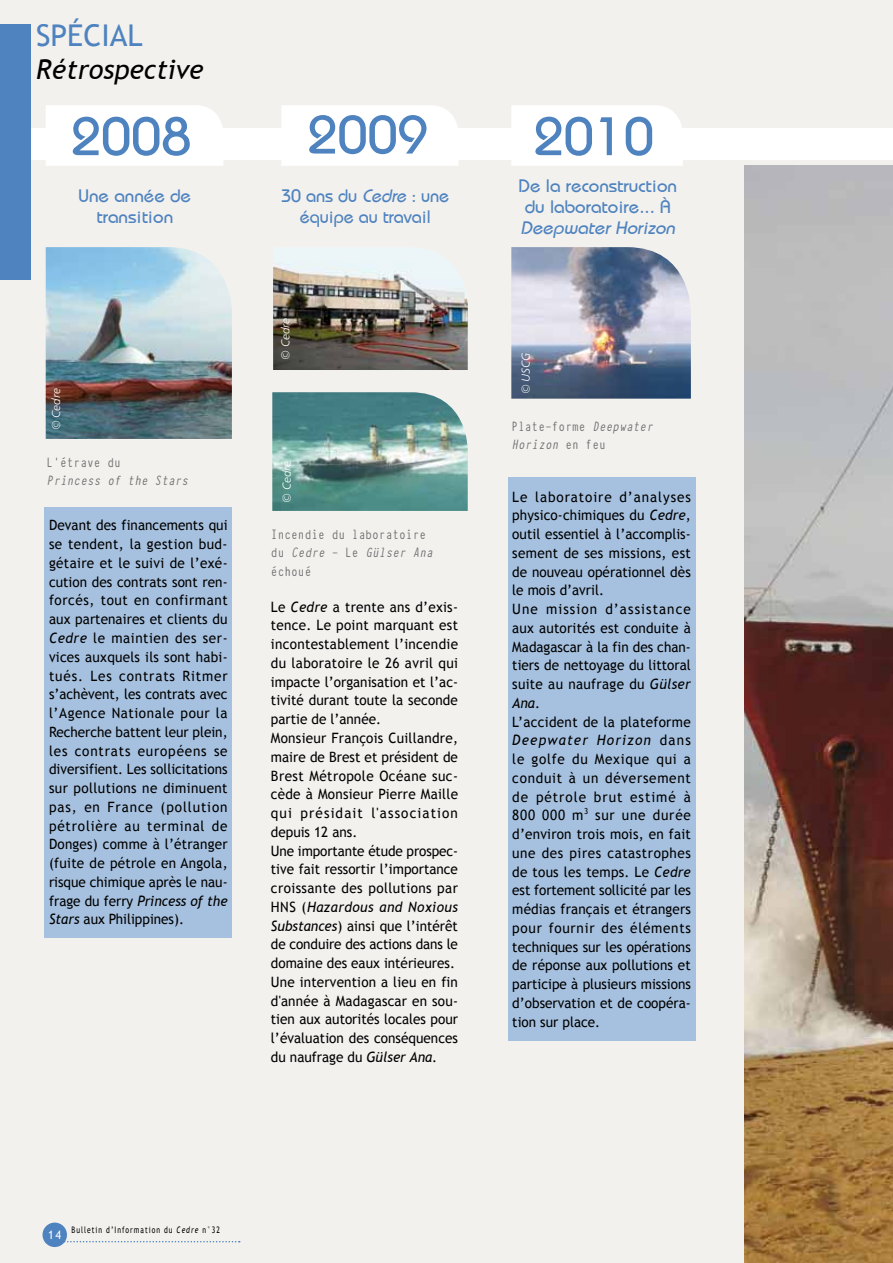
<style>
.page{position:relative;width:893px;height:1263px;background:#f3f1ee}
.page>*{position:absolute;margin:0;border:0;box-sizing:border-box;transform-origin:0 0}
.t1{font:54px "Bahamas Plain";color:#4e83bf}
.t2{font:30px "Trebuchet MS";color:#4e83bf}
.t3{font:italic 27px "Trebuchet MS";color:#000}
.t4{font:18px/21px "Bahamas Plain";color:#4e83bf;text-align:center;scale:1.05 1}
.t5{font:18px/21px "Bahamas Plain";color:#4e83bf;text-align:center}
.t6{font:italic 18px "Bahamas Plain";color:#4e83bf;scale:1.05 1}
.t7{font:15px/18.3px "Typewriter Condensed";color:#707172}
.t8{font:italic 15px "Typewriter Condensed";color:#707172}
.t9{font:14.25px/18.8px "Trebuchet MS";letter-spacing:.01em;color:#000;scale:.95 1}
.t10{font:12px "Frutus T Ligh Ital";color:#fff}
.t11{font:12px "Trebuchet MS";color:#fff;scale:.9 1}
.t12{font:9px "Trebuchet MS";letter-spacing:.15em;color:#000;scale:.75 1}
.s1{font-style:italic}
</style>
<div class="page">
<div style="left:43px;top:1222px;width:24px;height:25px;background:#4e83bf;border-radius:50%"></div>
<svg style="left:65px;top:1241px;width:175px;height:1px"></svg>
<div style="left:636px;top:128px;width:257px;height:31px;background:#fff"></div>
<div style="left:31px;top:128px;width:520px;height:31px;background:#fff"></div>
<svg style="left:281px;top:105px;width:178px;height:61px"></svg>
<img style="left:273px;top:262px;width:195px;height:108px">
<div style="left:511px;top:105px;width:172px;height:61px;background:#fff"></div>
<div style="left:508px;top:477px;width:187px;height:564px;background:#a6c1df"></div>
<img style="left:511px;top:247px;width:180px;height:152px">
<div style="left:45px;top:507px;width:187px;height:430px;background:#a6c1df"></div>
<svg style="left:46px;top:105px;width:177px;height:61px"></svg>
<img style="left:46px;top:247px;width:186px;height:192px">
<img style="left:744px;top:166px;width:149px;height:1097px">
<img style="left:272px;top:392px;width:196px;height:119px">
<div style="left:0;top:24px;width:31px;height:255px;background:#4e83bf"></div>
<h2 class="t2" style="left:36px;top:18px;width:105px">spéciaL</h2>
<h3 class="t3" style="left:36px;top:53px;width:169px">Rétrospective</h3>
<h1 class="t1" style="left:71px;top:104px;width:122px">2008</h1>
<p class="t4" style="left:79px;top:185px;width:109px">Une année de transition</p>
<p class="t10" style="left:49px;top:430px;width:43px;rotate:-90deg">© Cedre</p>
<p class="t7" style="left:47px;top:452px;width:76px">L'étrave du</p>
<p class="t8" style="left:47px;top:470px;width:147px">Princess of the Stars</p>
<p class="t9" style="left:49px;top:516px;width:190px;text-align:justify">Devant des financements qui se tendent, la gestion bud&shy;gétaire et le suivi de l’exé&shy;cution des contrats sont ren&shy;forcés, tout en confirmant aux partenaires et clients du <span class="s1">Cedre</span> le maintien des ser&shy;vices auxquels ils sont habi&shy;tués. Les contrats Ritmer s’achèvent, les contrats avec l’Agence Nationale pour la Recherche battent leur plein, les contrats européens se diversifient. Les sollicitations sur pollutions ne diminuent pas, en France (pollution pétrolière au terminal de Donges) comme à l’étranger (fuite de pétrole en Angola, risque chimique après le nau&shy;frage du ferry <span class="s1">Princess of the Stars</span> aux Philippines).</p>
<h1 class="t1" style="left:307px;top:103px;width:122px">2009</h1>
<p class="t5" style="left:281px;top:185px;width:170px">30 ans du <span class="s1">Cedre</span> : une équipe au travail</p>
<p class="t10" style="left:279px;top:360px;width:43px;rotate:-90deg">© Cedre</p>
<p class="t10" style="left:280px;top:503px;width:43px;rotate:-90deg">© Cedre</p>
<p class="t7" style="left:271px;top:525px;width:167px">Incendie du laboratoire d u <span class="s1">Cedre</span> - L e <span class="s1">Gülser Ana </span>échoué</p>
<p class="t9" style="left:271px;top:597px;width:198px">Le <span class="s1">Cedre</span> a trente ans d’exis&shy;tence. Le point marquant est incontestablement l’incendie du laboratoire le 26 avril qui impacte l’organisation et l’ac&shy;tivité durant toute la seconde partie de l’année.<br>Monsieur François Cuillandre, maire de Brest et président de<br>Brest Métropole Océane suc&shy;cède à Monsieur Pierre Maille qui présidait l'association depuis 12 ans.<br>Une importante étude prospec&shy;tive fait ressortir l’importance croissante des pollutions par<br>HNS (<span class="s1">Hazardous and Noxious<br>Substances</span>) ainsi que l’intérêt de conduire des actions dans le domaine des eaux intérieures.<br>Une intervention a lieu en fin d'année à Madagascar en sou&shy;tien aux autorités locales pour l’évaluation des conséquences du naufrage du <span class="s1">Gülser Ana</span>.</p>
<h1 class="t1" style="left:534px;top:104px;width:122px">2010</h1>
<p class="t4" style="left:518px;top:175px;width:153px">de la reconstruction du laboratoire... À</p>
<p class="t6" style="left:521px;top:217px;width:152px">Deepwater Horizon</p>
<p class="t10" style="left:519px;top:394px;width:43px;rotate:-90deg">© USCG</p>
<p class="t7" style="left:511px;top:416px;width:147px">Plate-forme <span class="s1">Deepwater<br>Horizon</span> e n f e u</p>
<p class="t9" style="left:512px;top:487px;width:190px">Le laboratoire d’analyses physico-chimiques du <span class="s1">Cedre</span>, outil essentiel à l’accomplis&shy;sement de ses missions, est de nouveau opérationnel dès le mois d’avril.<br>Une mission d’assistance aux autorités est conduite à<br>Madagascar à la fin des chan&shy;tiers de nettoyage du littoral suite au naufrage du <span class="s1">Gülser<br>Ana</span>.<br>L’accident de la plateforme<br><span class="s1">Deepwater Horizon</span> dans le golfe du Mexique qui a conduit à un déversement de pétrole brut estimé à<br>800 000 m<sup>3</sup> sur une durée d’environ trois mois, en fait une des pires catastrophes de tous les temps. Le <span class="s1">Cedre </span>est fortement sollicité par les médias français et étrangers pour fournir des éléments techniques sur les opérations de réponse aux pollutions et participe à plusieurs missions d’observation et de coopéra&shy;tion sur place.</p>
<p class="t11" style="left:48px;top:1228px;width:16px">14</p>
<p class="t12" style="left:72px;top:1224px;width:199px">b ulletin d’i nformation du <span class="s1">c edre</span> n°32</p>
</div>
